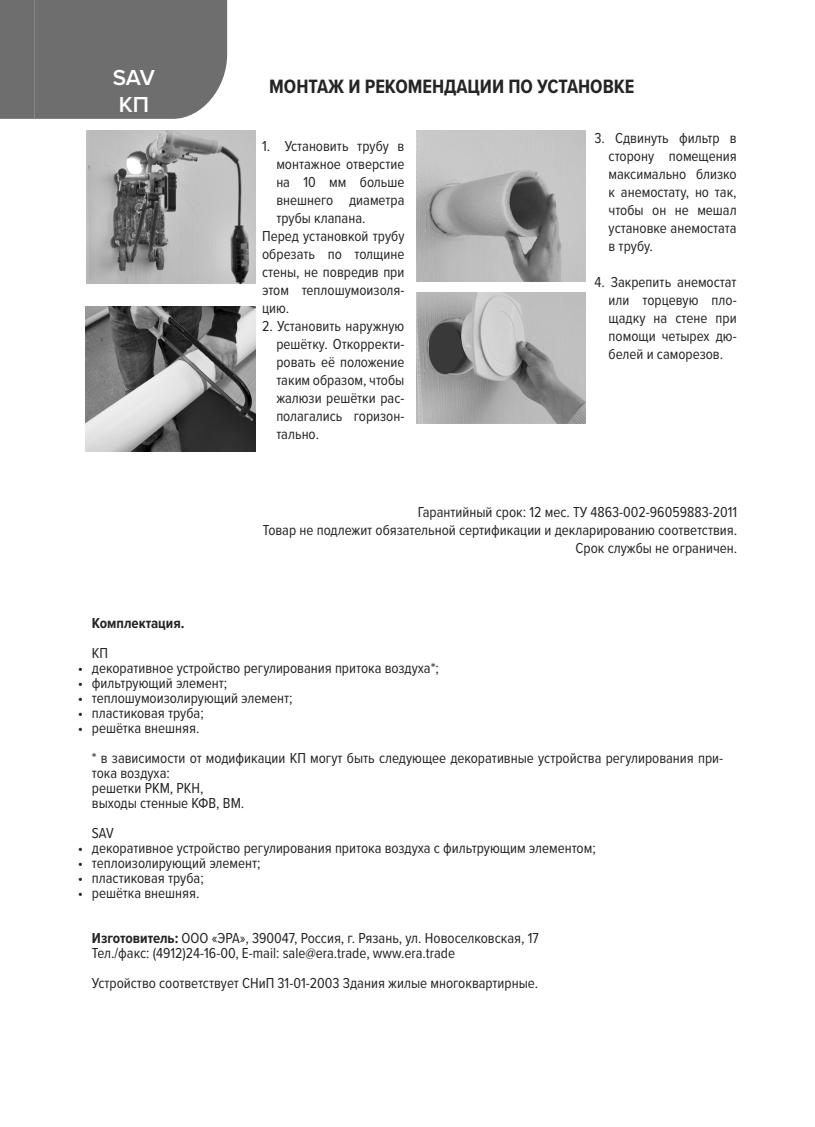
<style>
.page{position:relative;width:815px;height:1127px;background:#fff}
.page>*{position:absolute;margin:0;border:0;box-sizing:border-box;transform-origin:0 0}
.t1{font:600 22.5px/27px "Proxima Nova";color:#fff}
.t2{font:700 20px "Proxima Nova Cond";color:#252525}
.t3{font:15px/18px "Proxima Nova Cond";color:#252525}
.t4{font:700 15px "Proxima Nova Cond";color:#252525}
.s1{font-weight:700}
</style>
<div class="page">
<div style="left:0;top:0;width:227px;height:119px;background:#6e6e6e"></div>
<img style="left:85px;top:306px;width:170px;height:145px">
<img style="left:87px;top:131px;width:168px;height:153px">
<img style="left:417px;top:131px;width:168px;height:151px">
<img style="left:417px;top:293px;width:168px;height:130px">
<div style="left:428px;top:323px;width:33px;height:51px;background:#393939;border-radius:50%"></div>
<h1 class="t1" style="left:113px;top:63px;width:44px">SAV<br>КП</h1>
<h2 class="t2" style="left:269px;top:71px;width:367px">МОНТАЖ И РЕКОМЕНДАЦИИ ПО УСТАНОВКЕ</h2>
<p class="t3" style="left:262px;top:136px;width:144px">1. Установить трубу в</p>
<p class="t3" style="left:276px;top:154px;width:130px">монтажное отверстие</p>
<p class="t3" style="left:276px;top:172px;width:130px">на 10 мм больше</p>
<p class="t3" style="left:276px;top:190px;width:130px">внешнего диаметра</p>
<p class="t3" style="left:276px;top:208px;width:91px">трубы клапана.</p>
<p class="t3" style="left:262px;top:226px;width:144px">Перед установкой трубу</p>
<p class="t3" style="left:262px;top:244px;width:144px">обрезать по толщине</p>
<p class="t3" style="left:262px;top:262px;width:144px">стены, не повредив при</p>
<p class="t3" style="left:262px;top:280px;width:144px">этом теплошумоизоля-</p>
<p class="t3" style="left:262px;top:298px;width:29px">цию.</p>
<p class="t3" style="left:276px;top:316px;width:130px;text-align:justify;text-indent:-14px">2. Установить наружную решётку. Откорректи&shy;ровать её положение таким образом, чтобы жалюзи решётки рас&shy;полагались горизон&shy;тально.</p>
<p class="t3" style="left:609px;top:128px;width:130px;text-align:justify;text-indent:-14px">3. Сдвинуть фильтр в сторону помещения максимально близко к анемостату, но так, чтобы он не мешал установке анемостата в трубу.</p>
<p class="t3" style="left:609px;top:272px;width:130px;text-align:justify;text-indent:-14px">4. Закрепить анемостат или торцевую пло&shy;щадку на стене при помощи четырех дю&shy;белей и саморезов.</p>
<p class="t3" style="left:263px;top:503px;width:476px;text-align:right">Гарантийный срок: 12 мес. ТУ 4863-002-96059883-2011<br>Товар не подлежит обязательной сертификации и декларированию соответствия.<br>Срок службы не ограничен.</p>
<p class="t4" style="left:92px;top:612px;width:94px">Комплектация.</p>
<p class="t3" style="left:92px;top:644px;width:18px">КП</p>
<p class="t3" style="left:78px;top:659px;width:363px">• декоративное устройство регулирования притока воздуха*;</p>
<p class="t3" style="left:78px;top:674px;width:151px">• фильтрующий элемент;</p>
<p class="t3" style="left:78px;top:689px;width:216px">• теплошумоизолирующий элемент;</p>
<p class="t3" style="left:78px;top:704px;width:128px">• пластиковая труба;</p>
<p class="t3" style="left:92px;top:713px;width:633px;line-height:30px;text-indent:-14px">• решётка внешняя.<br>* в зависимости от модификации КП могут быть следующее декоративные устройства регулирования при-</p>
<p class="t3" style="left:92px;top:765px;width:154px;line-height:15px">тока воздуха:<br>решетки РКМ, РКН, выходы стенные КФВ, ВМ.</p>
<p class="t3" style="left:92px;top:824px;width:23px">SAV</p>
<p class="t3" style="left:78px;top:839px;width:520px">• декоративное устройство регулирования притока воздуха с фильтрующим элементом;</p>
<p class="t3" style="left:78px;top:854px;width:184px">• теплоизолирующий элемент;</p>
<p class="t3" style="left:78px;top:869px;width:128px">• пластиковая труба;</p>
<p class="t3" style="left:78px;top:884px;width:123px">• решётка внешняя.</p>
<p class="t3" style="left:92px;top:930px;width:448px;line-height:15px"><span class="s1">Изготовитель:</span> ООО «ЭРА», 390047, Россия, г. Рязань, ул. Новоселковская, 17<br>Тел./факс: (4912)24-16-00, E-mail: sale@era.trade, www.era.trade</p>
<p class="t3" style="left:92px;top:974px;width:448px">Устройство соответствует СНиП 31-01-2003 Здания жилые многоквартирные.</p>
</div>
